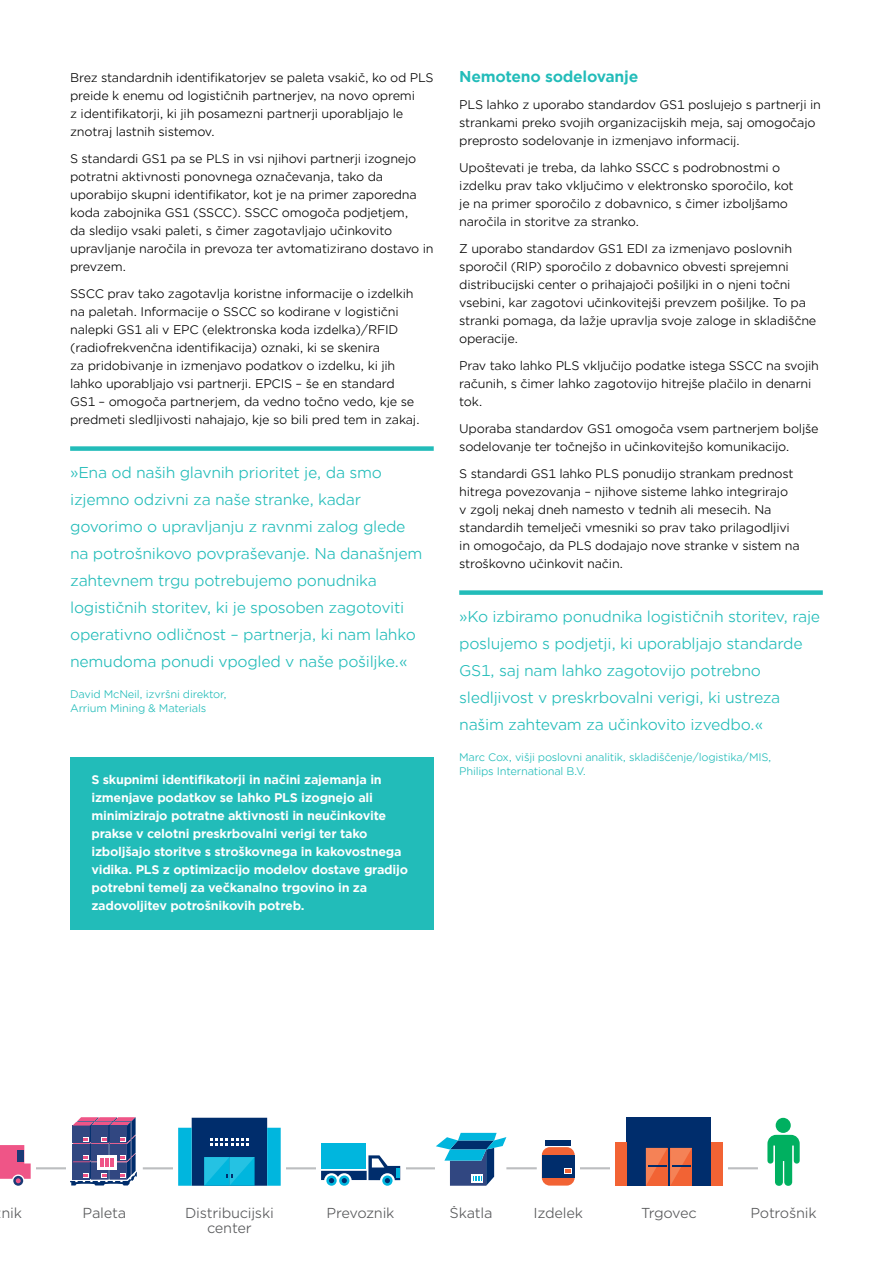
<style>
.page{position:relative;width:893px;height:1263px;background:#fff}
.page>*{position:absolute;margin:0;border:0;box-sizing:border-box;transform-origin:0 0}
.t1{font:15px/27px "Gotham Office";letter-spacing:-.02em;color:#22bcb9}
.t2{font:700 15px "Gotham Office";letter-spacing:-.02em;color:#22bcb9}
.t3{font:13.95px "Gotham Office";letter-spacing:-.02em;color:#58595b}
.t4{font:13.8px/15px "Gotham Office";letter-spacing:-.02em;color:#58595b;text-align:center}
.t5{font:13.8px "Gotham Office";letter-spacing:-.045em;color:#58595b}
.t6{font:12px/18px "Gotham Office";letter-spacing:-.02em;color:#000}
.t7{font:700 12px/18px "Gotham Office";letter-spacing:-.02em;color:#fff}
.t8{font:10.5px/13.5px "Gotham Office";letter-spacing:-.02em;color:#22bcb9}
</style>
<div class="page">
<hr style="left:36px;top:1167px;width:30px;height:2px;background:#bcbec0">
<svg style="left:70px;top:1117px;width:67px;height:68px;background:#6b6695"></svg>
<hr style="left:506px;top:1167px;width:31px;height:2px;background:#bcbec0">
<hr style="left:580px;top:1167px;width:30px;height:2px;background:#bcbec0">
<hr style="left:728px;top:1167px;width:30px;height:2px;background:#bcbec0">
<svg style="left:13px;top:1176px;width:10px;height:10px"></svg>
<svg style="left:0;top:1145px;width:31px;height:38px"></svg>
<div style="left:17px;top:1150px;width:7px;height:12px;background:#1c3a76"></div>
<hr style="left:143px;top:1167px;width:30px;height:2px;background:#bcbec0">
<hr style="left:286px;top:1167px;width:30px;height:2px;background:#bcbec0">
<hr style="left:405px;top:1167px;width:31px;height:2px;background:#bcbec0">
<div style="left:192px;top:1118px;width:75px;height:68px;background:#002d6c"></div>
<svg style="left:210px;top:1138px;width:39px;height:8px"></svg>
<svg style="left:204px;top:1157px;width:51px;height:29px"></svg>
<div style="left:178px;top:1128px;width:14px;height:58px;background:#00b6de"></div>
<div style="left:267px;top:1128px;width:14px;height:58px;background:#00b6de"></div>
<div style="left:321px;top:1143px;width:45px;height:26px;background:#00b6de"></div>
<svg style="left:326px;top:1175px;width:11px;height:11px"></svg>
<svg style="left:339px;top:1175px;width:10px;height:11px"></svg>
<svg style="left:382px;top:1175px;width:11px;height:11px"></svg>
<svg style="left:321px;top:1155px;width:79px;height:28px"></svg>
<div style="left:776px;top:1118px;width:15px;height:15px;background:#00b060;border-radius:50%"></div>
<svg style="left:767px;top:1135px;width:33px;height:51px"></svg>
<svg style="left:436px;top:1133px;width:70px;height:53px"></svg>
<div style="left:542px;top:1147px;width:33px;height:38px;background:#f26334;border-radius:8px"></div>
<div style="left:542px;top:1155px;width:33px;height:22px;background:#002d6c"></div>
<div style="left:546px;top:1140px;width:25px;height:5px;background:#002d6c"></div>
<div style="left:564px;top:1168px;width:8px;height:6px;background:#f26334"></div>
<div style="left:627px;top:1118px;width:84px;height:68px;background:#002d6c"></div>
<svg style="left:646px;top:1148px;width:46px;height:38px;background:#de6b47"></svg>
<div style="left:615px;top:1143px;width:12px;height:43px;background:#f26334"></div>
<div style="left:711px;top:1143px;width:12px;height:43px;background:#f26334"></div>
<div style="left:70px;top:446px;width:364px;height:5px;background:#22bcb9"></div>
<div style="left:70px;top:757px;width:364px;height:172px;background:#22bcb9"></div>
<div style="left:459px;top:590px;width:364px;height:5px;background:#22bcb9"></div>
<p class="t6" style="left:70px;top:68px;width:365px">Brez standardnih identifikatorjev se paleta vsakič, ko od PLS preide k enemu od logističnih partnerjev, na novo opremi<br>z identifikatorji, ki jih posamezni partnerji uporabljajo le znotraj lastnih sistemov.</p>
<p class="t6" style="left:70px;top:149px;width:365px">S standardi GS1 pa se PLS in vsi njihovi partnerji izognejo potratni aktivnosti ponovnega označevanja, tako da uporabijo skupni identifikator, kot je na primer zaporedna koda zabojnika GS1 (SSCC). SSCC omogoča podjetjem,<br>da sledijo vsaki paleti, s čimer zagotavljajo učinkovito upravljanje naročila in prevoza ter avtomatizirano dostavo in prevzem.</p>
<p class="t6" style="left:70px;top:284px;width:351px">SSCC prav tako zagotavlja koristne informacije o izdelkih na paletah. Informacije o SSCC so kodirane v logistični nalepki GS1 ali v EPC (elektronska koda izdelka)/RFID (radiofrekvenčna identifikacija) oznaki, ki se skenira<br>za pridobivanje in izmenjavo podatkov o izdelku, ki jih lahko uporabljajo vsi partnerji. EPCIS – še en standard GS1 – omogoča partnerjem, da vedno točno vedo, kje se predmeti sledljivosti nahajajo, kje so bili pred tem in zakaj.</p>
<p class="t1" style="left:70px;top:458px;width:354px">»Ena od naših glavnih prioritet je, da smo izjemno odzivni za naše stranke, kadar govorimo o upravljanju z ravnmi zalog glede na potrošnikovo povpraševanje. Na današnjem zahtevnem trgu potrebujemo ponudnika logističnih storitev, ki je sposoben zagotoviti operativno odličnost – partnerja, ki nam lahko nemudoma ponudi vpogled v naše pošiljke.«</p>
<p class="t8" style="left:70px;top:687px;width:158px">David McNeil, izvršni direktor,<br>Arrium Mining &amp; Materials</p>
<p class="t7" style="left:91px;top:770px;width:318px">S skupnimi identifikatorji in načini zajemanja in izmenjave podatkov se lahko PLS izognejo ali minimizirajo potratne aktivnosti in neučinkovite prakse v celotni preskrbovalni verigi ter tako izboljšajo storitve s stroškovnega in kakovostnega vidika. PLS z optimizacijo modelov dostave gradijo potrebni temelj za večkanalno trgovino in za zadovoljitev potrošnikovih potreb.</p>
<p class="t2" style="left:459px;top:66px;width:181px">Nemoteno sodelovanje</p>
<p class="t6" style="left:459px;top:95px;width:363px">PLS lahko z uporabo standardov GS1 poslujejo s partnerji in strankami preko svojih organizacijskih meja, saj omogočajo preprosto sodelovanje in izmenjavo informacij.</p>
<p class="t6" style="left:459px;top:158px;width:336px">Upoštevati je treba, da lahko SSCC s podrobnostmi o izdelku prav tako vključimo v elektronsko sporočilo, kot je na primer sporočilo z dobavnico, s čimer izboljšamo naročila in storitve za stranko.</p>
<p class="t6" style="left:459px;top:239px;width:359px">Z uporabo standardov GS1 EDI za izmenjavo poslovnih sporočil (RIP) sporočilo z dobavnico obvesti sprejemni distribucijski center o prihajajoči pošiljki in o njeni točni vsebini, kar zagotovi učinkovitejši prevzem pošiljke. To pa stranki pomaga, da lažje upravlja svoje zaloge in skladiščne operacije.</p>
<p class="t6" style="left:459px;top:356px;width:361px">Prav tako lahko PLS vključijo podatke istega SSCC na svojih računih, s čimer lahko zagotovijo hitrejše plačilo in denarni tok.</p>
<p class="t6" style="left:459px;top:419px;width:361px">Uporaba standardov GS1 omogoča vsem partnerjem boljše sodelovanje ter točnejšo in učinkovitejšo komunikacijo.</p>
<p class="t6" style="left:459px;top:464px;width:342px">S standardi GS1 lahko PLS ponudijo strankam prednost hitrega povezovanja – njihove sisteme lahko integrirajo<br>v zgolj nekaj dneh namesto v tednih ali mesecih. Na standardih temelječi vmesniki so prav tako prilagodljivi in omogočajo, da PLS dodajajo nove stranke v sistem na stroškovno učinkovit način.</p>
<p class="t1" style="left:459px;top:602px;width:362px">»Ko izbiramo ponudnika logističnih storitev, raje poslujemo s podjetji, ki uporabljajo standarde GS1, saj nam lahko zagotovijo potrebno sledljivost v preskrbovalni verigi, ki ustreza našim zahtevam za učinkovito izvedbo.«</p>
<p class="t8" style="left:459px;top:750px;width:314px">Marc Cox, višji poslovni analitik, skladiščenje/logistika/MIS,<br>Philips International B.V.</p>
<p class="t4" style="left:2px;top:1205px;width:22px">nik</p>
<p class="t3" style="left:83px;top:1203px;width:45px">Paleta</p>
<p class="t4" style="left:185px;top:1205px;width:90px">Distribucijski center</p>
<p class="t4" style="left:327px;top:1205px;width:69px">Prevoznik</p>
<p class="t4" style="left:450px;top:1205px;width:44px">Škatla</p>
<p class="t4" style="left:534px;top:1204px;width:51px">Izdelek</p>
<p class="t5" style="left:641px;top:1203px;width:57px">Trgovec</p>
<p class="t4" style="left:750px;top:1205px;width:68px">Potrošnik</p>
</div>
